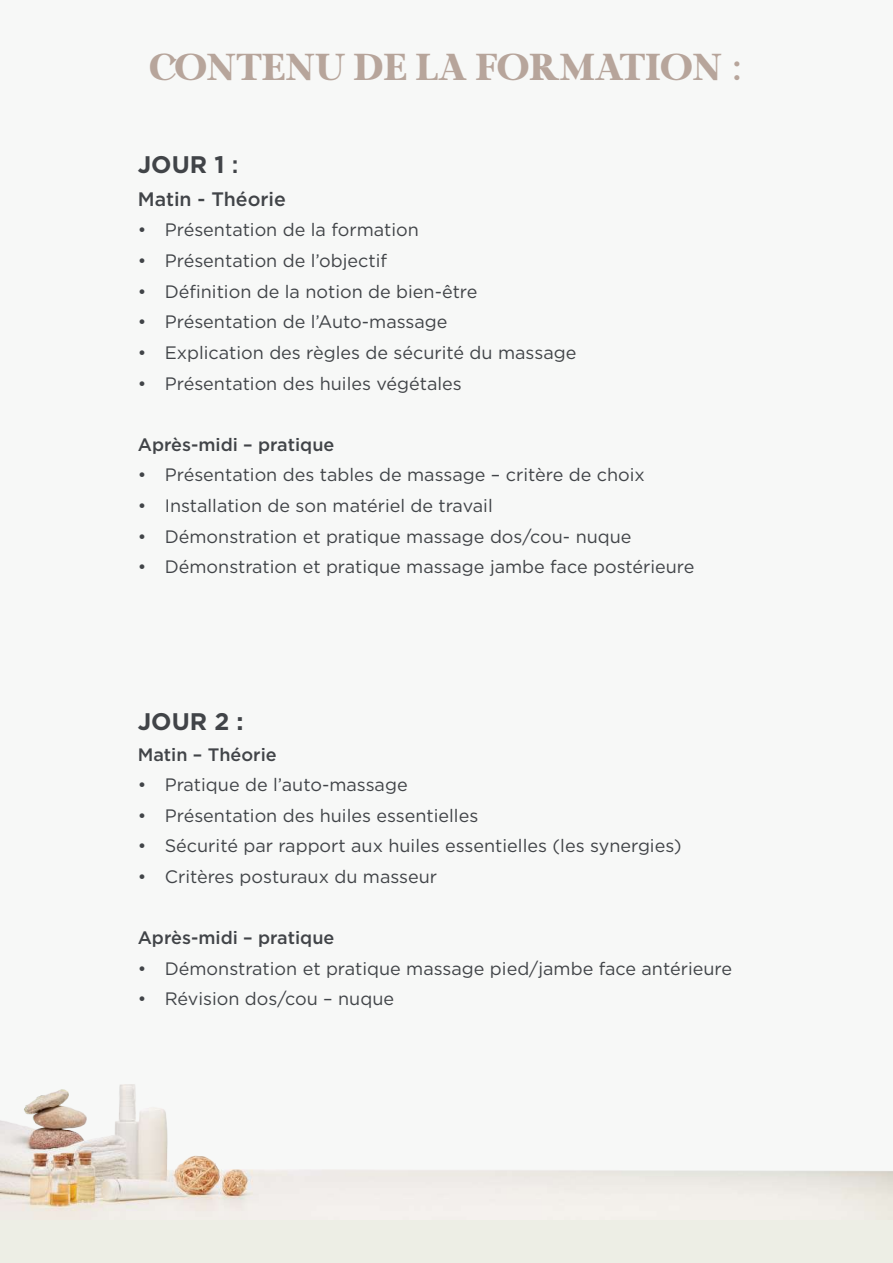
<style>
.page{position:relative;width:893px;height:1263px;background:#f7f8f7}
.page>*{position:absolute;margin:0;border:0;box-sizing:border-box;transform-origin:0 0}
.t1{font:700 36px "Raylig";color:#b7a59b}
.t2{font:700 24px "Gotham";color:#414448}
.t3{font:500 19.5px "Gotham";color:#414448}
.t4{font:18px "Gotham";color:#414448}
.t5{font:500 18px "Gotham";color:#414448}
.s1{font-weight:500}
</style>
<div class="page">
<img style="left:0;top:1084px;width:893px;height:136px">
<div style="left:0;top:1220px;width:893px;height:43px;background:#edeee5"></div>
<h1 class="t1" style="left:150px;top:44px;width:595px">CONTENU DE LA FORMATION :</h1>
<h2 class="t2" style="left:138px;top:151px;width:102px">JOUR 1 <span class="s1">:</span></h2>
<p class="t3" style="left:138px;top:186px;width:150px">Matin - Théorie</p>
<p class="t4" style="left:138px;top:219px;width:283px">• Présentation de la formation</p>
<p class="t4" style="left:138px;top:249px;width:251px">• Présentation de l’objectif</p>
<p class="t4" style="left:138px;top:280px;width:341px">• Définition de la notion de bien-être</p>
<p class="t4" style="left:138px;top:310px;width:311px">• Présentation de l’Auto-massage</p>
<p class="t4" style="left:138px;top:341px;width:440px">• Explication des règles de sécurité du massage</p>
<p class="t4" style="left:138px;top:372px;width:325px">• Présentation des huiles végétales</p>
<p class="t5" style="left:138px;top:433px;width:198px">Après-midi – pratique</p>
<p class="t4" style="left:138px;top:463px;width:508px">• Présentation des tables de massage – critère de choix</p>
<p class="t4" style="left:138px;top:494px;width:356px">• Installation de son matériel de travail</p>
<p class="t4" style="left:138px;top:525px;width:495px">• Démonstration et pratique massage dos/cou- nuque</p>
<p class="t4" style="left:138px;top:555px;width:558px">• Démonstration et pratique massage jambe face postérieure</p>
<h2 class="t2" style="left:138px;top:708px;width:107px">JOUR 2 :</h2>
<p class="t5" style="left:138px;top:742px;width:140px">Matin – Théorie</p>
<p class="t4" style="left:138px;top:773px;width:271px">• Pratique de l’auto-massage</p>
<p class="t4" style="left:138px;top:804px;width:342px">• Présentation des huiles essentielles</p>
<p class="t4" style="left:138px;top:834px;width:545px">• Sécurité par rapport aux huiles essentielles (les synergies)</p>
<p class="t4" style="left:138px;top:865px;width:301px">• Critères posturaux du masseur</p>
<p class="t5" style="left:138px;top:926px;width:198px">Après-midi – pratique</p>
<p class="t4" style="left:138px;top:957px;width:596px">• Démonstration et pratique massage pied/jambe face antérieure</p>
<p class="t4" style="left:138px;top:987px;width:258px">• Révision dos/cou – nuque</p>
</div>
